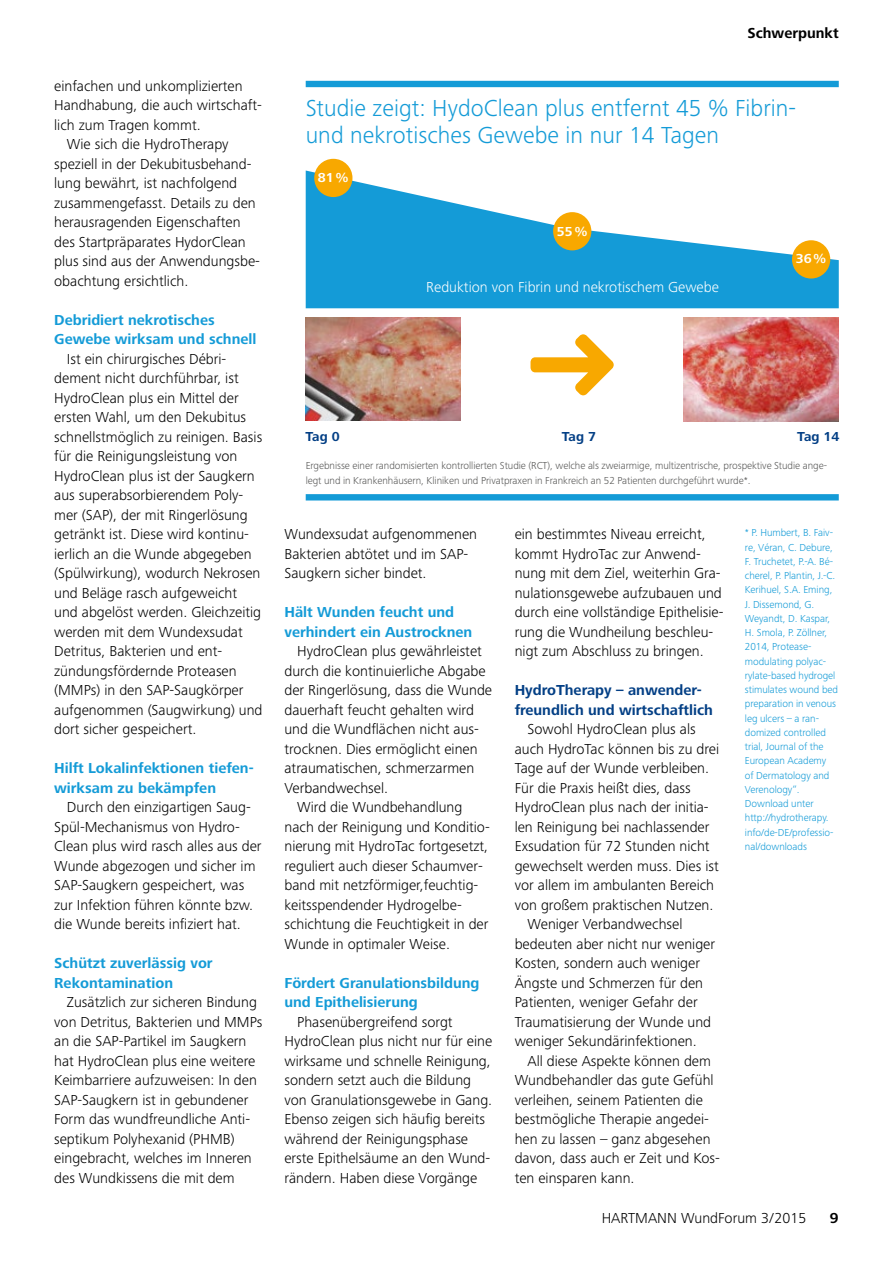
<style>
.page{position:relative;width:893px;height:1263px;background:#fff}
.page>*{position:absolute;margin:0;border:0;box-sizing:border-box;transform-origin:0 0}
.t1{font:300 24px/27px "Frutiger Next LTW1 G";letter-spacing:.005em;color:#149bd7}
.t2{font:300 15px/19.5px "Frutiger Next LTW1 G";color:#000}
.t3{font:700 15px/19.5px "Frutiger Next LTW1 G";color:#149bd7}
.t4{font:700 15px/19.5px "Frutiger Next LTW1 G";color:#033f85}
.t5{font:300 15px "Frutiger Next LTW1 G";color:#fff}
.t6{font:700 15px "Frutiger Next LTW1 G";color:#000}
.t7{font:700 13.5px "Frutiger Next LTW1 G";letter-spacing:.005em;color:#033f85}
.t8{font:700 13.5px "Frutiger Next LTW1 G";color:#fff}
.t9{font:300 10.5px/14.2px "Frutiger Next LTW1 G";letter-spacing:-.005em;color:#149bd7}
.t10{font:300 10.5px/14.2px "Frutiger Next LTW1 G";letter-spacing:-.005em;color:#575756}
</style>
<div class="page">
<svg style="left:306px;top:171px;width:533px;height:137px;fill:#149bd7"></svg>
<div style="left:306px;top:81px;width:533px;height:6px;background:#149bd7"></div>
<div style="left:306px;top:494px;width:533px;height:6px;background:#149bd7"></div>
<img style="left:684px;top:317px;width:155px;height:104px">
<img style="left:305px;top:317px;width:155px;height:104px">
<div style="left:314px;top:159px;width:38px;height:38px;background:#f8a800;border-radius:50%"></div>
<div style="left:792px;top:240px;width:38px;height:39px;background:#f8a800;border-radius:50%"></div>
<div style="left:553px;top:212px;width:38px;height:38px;background:#f8a800;border-radius:50%"></div>
<svg style="left:530px;top:334px;width:84px;height:61px"></svg>
<p class="t2" style="left:54px;top:76px;width:190px">einfachen und unkomplizierten</p>
<p class="t2" style="left:54px;top:96px;width:209px">Handhabung, die auch wirtschaft-</p>
<p class="t2" style="left:54px;top:115px;width:148px">lich zum Tragen kommt.</p>
<p class="t2" style="left:67px;top:135px;width:163px">Wie sich die HydroTherapy</p>
<p class="t2" style="left:54px;top:154px;width:199px">speziell in der Dekubitusbehand-</p>
<p class="t2" style="left:54px;top:174px;width:185px">lung bewährt, ist nachfolgend</p>
<p class="t2" style="left:54px;top:193px;width:203px">zusammengefasst. Details zu den</p>
<p class="t2" style="left:54px;top:213px;width:188px">herausragenden Eigenschaften</p>
<p class="t2" style="left:54px;top:232px;width:193px">des Startpräparates HydorClean</p>
<p class="t2" style="left:54px;top:252px;width:207px">plus sind aus der Anwendungsbe-</p>
<p class="t2" style="left:54px;top:271px;width:136px">obachtung ersichtlich.</p>
<p class="t3" style="left:54px;top:311px;width:204px">Debridiert nekrotisches<br>Gewebe wirksam und schnell</p>
<p class="t2" style="left:54px;top:349px;width:210px;text-indent:13px">Ist ein chirurgisches Débri&shy;dement nicht durchführbar, ist<br>HydroClean plus ein Mittel der ersten Wahl, um den Dekubitus schnellstmöglich zu reinigen. Basis für die Reinigungsleistung von<br>HydroClean plus ist der Saugkern aus superabsorbierendem Poly&shy;mer (SAP), der mit Ringerlösung getränkt ist. Diese wird kontinu&shy;ierlich an die Wunde abgegeben (Spülwirkung), wodurch Nekrosen und Beläge rasch aufgeweicht und abgelöst werden. Gleichzeitig werden mit dem Wundexsudat<br>Detritus, Bakterien und ent&shy;zündungsfördernde Proteasen (MMPs) in den SAP-Saugkörper aufgenommen (Saugwirkung) und dort sicher gespeichert.</p>
<p class="t3" style="left:54px;top:759px;width:201px">Hilft Lokalinfektionen tiefen&shy;wirksam zu bekämpfen</p>
<p class="t2" style="left:54px;top:798px;width:209px;text-indent:13px">Durch den einzigartigen Saug-<br>Spül-Mechanismus von Hydro-<br>Clean plus wird rasch alles aus der<br>Wunde abgezogen und sicher im<br>SAP-Saugkern gespeichert, was zur Infektion führen könnte bzw. die Wunde bereits infiziert hat.</p>
<p class="t3" style="left:54px;top:954px;width:160px">Schützt zuverlässig vor<br>Rekontamination</p>
<p class="t2" style="left:54px;top:993px;width:210px;text-indent:13px">Zusätzlich zur sicheren Bindung von Detritus, Bakterien und MMPs an die SAP-Partikel im Saugkern hat HydroClean plus eine weitere<br>Keimbarriere aufzuweisen: In den<br>SAP-Saugkern ist in gebundener<br>Form das wundfreundliche Anti&shy;septikum Polyhexanid (PHMB) eingebracht, welches im Inneren des Wundkissens die mit dem</p>
<p class="t6" style="left:747px;top:25px;width:93px">Schwerpunkt</p>
<h1 class="t1" style="left:306px;top:95px;width:492px">Studie zeigt: HydoClean plus entfernt 45 % Fibrin&shy;und nekrotisches Gewebe in nur 14 Tagen</h1>
<p class="t8" style="left:318px;top:170px;width:32px">81%</p>
<p class="t8" style="left:557px;top:224px;width:32px">55%</p>
<p class="t5" style="left:426px;top:278px;width:294px">Reduktion von Fibrin und nekrotischem Gewebe</p>
<p class="t8" style="left:796px;top:251px;width:32px">36%</p>
<p class="t7" style="left:305px;top:429px;width:36px">Tag 0</p>
<p class="t7" style="left:562px;top:429px;width:36px">Tag 7</p>
<p class="t7" style="left:797px;top:429px;width:44px">Tag 14</p>
<p class="t10" style="left:306px;top:459px;width:523px">Ergebnisse einer randomisierten kontrollierten Studie (RCT), welche als zweiarmige, multizentrische, prospektive Studie ange&shy;legt und in Krankenhäusern, Kliniken und Privatpraxen in Frankreich an 52 Patienten durchgeführt wurde*.</p>
<p class="t2" style="left:284px;top:525px;width:194px">Wundexsudat aufgenommenen<br>Bakterien abtötet und im SAP-<br>Saugkern sicher bindet.</p>
<p class="t3" style="left:284px;top:603px;width:189px">Hält Wunden feucht und verhindert ein Austrocknen</p>
<p class="t2" style="left:297px;top:642px;width:186px">HydroClean plus gewährleistet</p>
<p class="t2" style="left:284px;top:661px;width:203px">durch die kontinuierliche Abgabe</p>
<p class="t2" style="left:284px;top:681px;width:209px">der Ringerlösung, dass die Wunde</p>
<p class="t2" style="left:284px;top:700px;width:191px">dauerhaft feucht gehalten wird</p>
<p class="t2" style="left:284px;top:720px;width:196px">und die Wundflächen nicht aus-</p>
<p class="t2" style="left:284px;top:739px;width:195px">trocknen. Dies ermöglicht einen</p>
<p class="t2" style="left:284px;top:759px;width:191px">atraumatischen, schmerzarmen</p>
<p class="t2" style="left:284px;top:778px;width:105px">Verbandwechsel.</p>
<p class="t2" style="left:297px;top:798px;width:167px">Wird die Wundbehandlung</p>
<p class="t2" style="left:284px;top:817px;width:207px">nach der Reinigung und Konditio-</p>
<p class="t2" style="left:284px;top:837px;width:205px">nierung mit HydroTac fortgesetzt,</p>
<p class="t2" style="left:284px;top:856px;width:200px">reguliert auch dieser Schaumver-</p>
<p class="t2" style="left:284px;top:876px;width:195px">band mit netzförmiger,feuchtig-</p>
<p class="t2" style="left:284px;top:895px;width:179px">keitsspendender Hydrogelbe-</p>
<p class="t2" style="left:284px;top:915px;width:206px">schichtung die Feuchtigkeit in der</p>
<p class="t2" style="left:284px;top:934px;width:167px">Wunde in optimaler Weise.</p>
<p class="t3" style="left:284px;top:974px;width:197px">Fördert Granulationsbildung und Epithelisierung</p>
<p class="t2" style="left:284px;top:1012px;width:209px;text-indent:13px">Phasenübergreifend sorgt<br>HydroClean plus nicht nur für eine wirksame und schnelle Reinigung, sondern setzt auch die Bildung von Granulationsgewebe in Gang.<br>Ebenso zeigen sich häufig bereits während der Reinigungsphase erste Epithelsäume an den Wund&shy;rändern. Haben diese Vorgänge</p>
<p class="t2" style="left:515px;top:525px;width:210px">ein bestimmtes Niveau erreicht, kommt HydroTac zur Anwend&shy;nung mit dem Ziel, weiterhin Gra&shy;nulationsgewebe aufzubauen und durch eine vollständige Epithelisie&shy;rung die Wundheilung beschleu&shy;nigt zum Abschluss zu bringen.</p>
<p class="t4" style="left:515px;top:681px;width:200px">HydroTherapy – anwender&shy;freundlich und wirtschaftlich</p>
<p class="t2" style="left:527px;top:720px;width:170px">Sowohl HydroClean plus als</p>
<p class="t2" style="left:515px;top:739px;width:206px">auch HydroTac können bis zu drei</p>
<p class="t2" style="left:515px;top:759px;width:196px">Tage auf der Wunde verbleiben.</p>
<p class="t2" style="left:515px;top:778px;width:178px">Für die Praxis heißt dies, dass</p>
<p class="t2" style="left:515px;top:798px;width:196px">HydroClean plus nach der initia-</p>
<p class="t2" style="left:515px;top:817px;width:196px">len Reinigung bei nachlassender</p>
<p class="t2" style="left:515px;top:837px;width:196px">Exsudation für 72 Stunden nicht</p>
<p class="t2" style="left:515px;top:856px;width:206px">gewechselt werden muss. Dies ist</p>
<p class="t2" style="left:515px;top:876px;width:201px">vor allem im ambulanten Bereich</p>
<p class="t2" style="left:515px;top:895px;width:200px">von großem praktischen Nutzen.</p>
<p class="t2" style="left:527px;top:915px;width:156px">Weniger Verbandwechsel</p>
<p class="t2" style="left:515px;top:934px;width:202px">bedeuten aber nicht nur weniger</p>
<p class="t2" style="left:515px;top:954px;width:187px">Kosten, sondern auch weniger</p>
<p class="t2" style="left:515px;top:973px;width:190px">Ängste und Schmerzen für den</p>
<p class="t2" style="left:515px;top:993px;width:185px">Patienten, weniger Gefahr der</p>
<p class="t2" style="left:515px;top:1012px;width:198px">Traumatisierung der Wunde und</p>
<p class="t2" style="left:515px;top:1032px;width:184px">weniger Sekundärinfektionen.</p>
<p class="t2" style="left:527px;top:1051px;width:185px">All diese Aspekte können dem</p>
<p class="t2" style="left:515px;top:1071px;width:200px">Wundbehandler das gute Gefühl</p>
<p class="t2" style="left:515px;top:1090px;width:190px">verleihen, seinem Patienten die</p>
<p class="t2" style="left:515px;top:1110px;width:196px">bestmögliche Therapie angedei-</p>
<p class="t2" style="left:515px;top:1129px;width:197px">hen zu lassen – ganz abgesehen</p>
<p class="t2" style="left:515px;top:1149px;width:207px">davon, dass auch er Zeit und Kos-</p>
<p class="t2" style="left:515px;top:1168px;width:121px">ten einsparen kann.</p>
<p class="t9" style="left:745px;top:526px;width:95px">* P. Humbert, B. Faiv&shy;re, Véran, C. Debure,<br>F. Truchetet, P.-A. Bé&shy;cherel, P. Plantin, J.-C.<br>Kerihuel, S.A. Eming,<br>J. Dissemond, G.<br>Weyandt, D. Kaspar,<br>H. Smola, P. Zöllner,<br>2014, Protease&shy;modulating polyac&shy;rylate-based hydrogel stimulates wound bed preparation in venous leg ulcers – a ran&shy;domized controlled trial, Journal of the<br>European Academy<br>of Dermatology and<br>Verenology“.<br>Download unter http://hydrotherapy. info/de-DE/professio&shy;nal/downloads</p>
<p class="t2" style="left:602px;top:1208px;width:206px">HARTMANN WundForum 3/2015</p>
<p class="t6" style="left:830px;top:1209px;width:10px">9</p>
</div>
